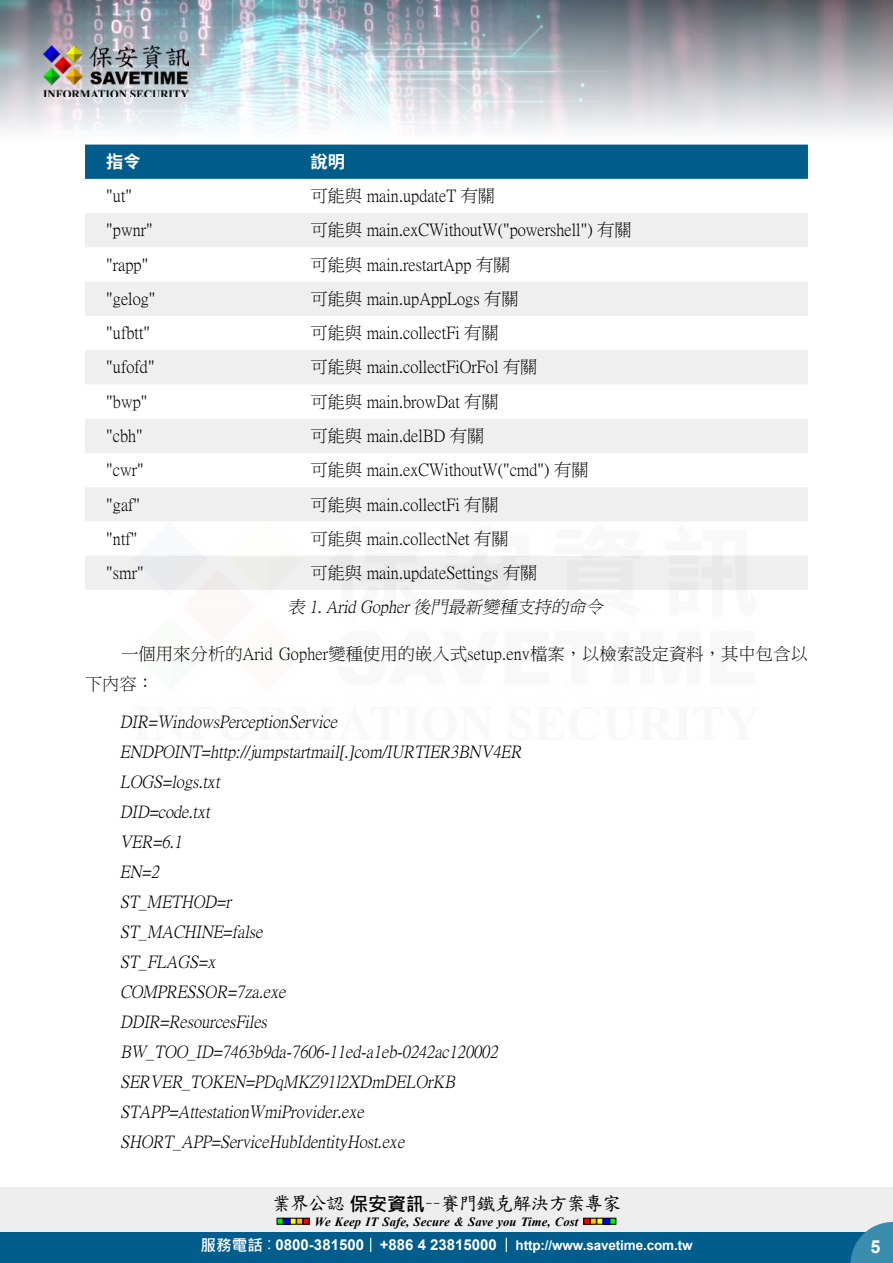
<style>
.page{position:relative;width:893px;height:1263px;background:#fff}
.page>*{position:absolute;margin:0;border:0;box-sizing:border-box;transform-origin:0 0}
.t1{font:18.9px "DF Kai Shu SB Estd BF";letter-spacing:-.05em;color:#000}
.t2{font:700 18px "Arial";color:#fff}
.t3{font:17.25px/30px "P Ming Li U";color:#000}
.t4{font:italic 17.25px/30px "P Ming Li U";color:#000}
.t5{font:700 17.25px "Source Han Sans TW";color:#fff}
.t6{font:700 13.5px "Arial";letter-spacing:-.01em;color:#fff}
.t7{font:italic 700 12.6px "Times New Roman";letter-spacing:.005em;color:#000}
.s1{font-family:"Microsoft Jheng Hei";font-weight:700}
.s2{font-family:"Microsoft Jheng Hei";font-size:15.6px}
.s3{font-family:"Microsoft Jheng Hei";font-weight:400;font-size:15.6px}
.s4{font-size:15px}
</style>
<div class="page">
<img style="left:0;top:0;width:893px;height:131px">
<div style="left:0;top:1187px;width:893px;height:49px;background:#eee"></div>
<img style="left:44px;top:46px;width:145px;height:51px">
<svg style="left:277px;top:1218px;width:32px;height:6px"></svg>
<svg style="left:584px;top:1218px;width:32px;height:6px"></svg>
<div style="left:0;top:1232px;width:893px;height:31px;background:#015d8c"></div>
<svg style="left:850px;top:1222px;width:43px;height:41px"></svg>
<svg style="left:370px;top:1238px;width:1px;height:14px"></svg>
<svg style="left:506px;top:1238px;width:1px;height:14px"></svg>
<div style="left:85px;top:145px;width:723px;height:34px;background:#005c8b"></div>
<svg style="left:85px;top:213px;width:723px;height:377px;fill:#efefef"></svg>
<img style="left:134px;top:522px;width:625px;height:68px">
<p class="t5" style="left:106px;top:152px;width:36px">指令</p>
<p class="t5" style="left:310px;top:152px;width:36px">說明</p>
<p class="t3" style="left:106px;top:181px;width:27px">"ut"</p>
<p class="t3" style="left:310px;top:181px;width:186px">可能與 main.updateT 有關</p>
<p class="t3" style="left:106px;top:215px;width:48px">"pwnr"</p>
<p class="t3" style="left:310px;top:215px;width:323px">可能與 main.exCWithoutW("powershell") 有關</p>
<p class="t3" style="left:106px;top:249px;width:44px">"rapp"</p>
<p class="t3" style="left:310px;top:249px;width:202px">可能與 main.restartApp 有關</p>
<p class="t3" style="left:106px;top:284px;width:51px">"gelog"</p>
<p class="t3" style="left:310px;top:284px;width:210px">可能與 main.upAppLogs 有關</p>
<p class="t3" style="left:106px;top:318px;width:45px">"ufbtt"</p>
<p class="t3" style="left:310px;top:318px;width:190px">可能與 main.collectFi 有關</p>
<p class="t3" style="left:106px;top:352px;width:50px">"ufofd"</p>
<p class="t3" style="left:310px;top:352px;width:229px">可能與 main.collectFiOrFol 有關</p>
<p class="t3" style="left:106px;top:387px;width:43px">"bwp"</p>
<p class="t3" style="left:310px;top:387px;width:190px">可能與 main.browDat 有關</p>
<p class="t3" style="left:106px;top:421px;width:38px">"cbh"</p>
<p class="t3" style="left:310px;top:421px;width:176px">可能與 main.delBD 有關</p>
<p class="t3" style="left:106px;top:455px;width:39px">"cwr"</p>
<p class="t3" style="left:310px;top:455px;width:280px">可能與 main.exCWithoutW("cmd") 有關</p>
<p class="t3" style="left:106px;top:489px;width:35px">"gaf"</p>
<p class="t3" style="left:310px;top:489px;width:190px">可能與 main.collectFi 有關</p>
<p class="t3" style="left:106px;top:524px;width:33px">"ntf"</p>
<p class="t3" style="left:310px;top:524px;width:200px">可能與 main.collectNet 有關</p>
<p class="t3" style="left:106px;top:558px;width:39px">"smr"</p>
<p class="t3" style="left:310px;top:558px;width:229px">可能與 main.updateSettings 有關</p>
<p class="t4" style="left:288px;top:592px;width:320px">表 1. Arid Gopher 後門最新變種支持的命令</p>
<p class="t3" style="left:85px;top:639px;width:724px;text-indent:36px">一個用來分析的Arid Gopher變種使用的嵌入式setup.env檔案，以檢索設定資料，其中包含以下內容：</p>
<p class="t4" style="left:120px;top:707px;width:406px">DIR=WindowsPerceptionService<br>ENDPOINT=http ://jump startmail[.]com/IURTIER3BNV4ER<br>LOGS=logs.txt<br>DID=code.txt<br>VER=6.1<br>EN=2<br>ST_ METHOD=r<br>ST_ MACHINE=false<br>ST_ FLAGS=x<br>COMPRESSOR=7za.exe<br>DDIR=ResourcesFiles<br>BW_ TOO_ ID=7463b9da-7606-11ed-a1eb-0242ac120002<br>SERVER_ TOKEN=PDqMKZ91l2XDmDELOrKB<br>STAPP=AttestationWmiProvider.exe<br>SHORT_ APP=ServiceHubIdentityHost.exe</p>
<p class="t1" style="left:272px;top:1194px;width:351px">業界公認<span class="s1">保安資訊</span>－－賽門鐵克解決方案專家</p>
<p class="t7" style="left:315px;top:1212px;width:265px">We Keep IT Safe, Secure &amp; Save you Time, Cost</p>
<p class="t6" style="left:200px;top:1235px;width:494px"><span class="s2">服務電話</span><span class="s3">：</span><span class="s4">0800-381500 +886 4 23815000</span> http://www.savetime.com.tw</p>
<p class="t2" style="left:870px;top:1234px;width:12px">5</p>
</div>
